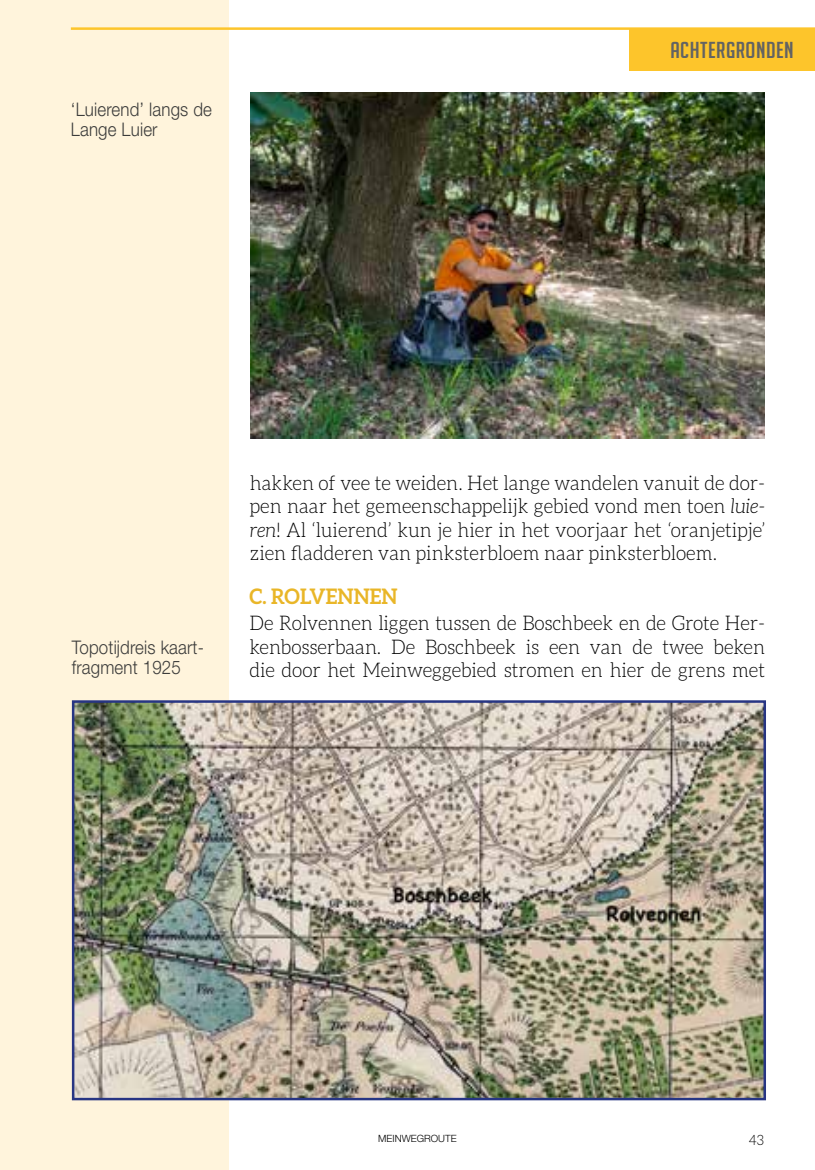
<style>
.page{position:relative;width:815px;height:1170px;background:#fff}
.page>*{position:absolute;margin:0;border:0;box-sizing:border-box;transform-origin:0 0}
.t1{font:22.5px "Big Noodle Titling";letter-spacing:.02em;color:#636362;scale:1.1 1}
.t2{font:700 21.5px "Aleo";color:#e9b628;scale:.95 1}
.t3{font:300 20.25px/23.2px "Aleo";color:#000;text-align:justify;scale:.95 1}
.t4{font:300 18.75px/20px "Helvetica Neue LT Std";letter-spacing:.01em;color:#3c3c3b;scale:.9 1}
.t5{font:300 14.25px "Aleo";color:#000;scale:.95 1}
.t6{font:300 10px "Helvetica Neue LT Std";color:#000}
.s1{font-style:italic}
</style>
<div class="page">
<div style="left:0;top:0;width:229px;height:1169px;background:#fff4dc"></div>
<img style="left:250px;top:92px;width:515px;height:347px">
<img style="left:75px;top:703px;width:688px;height:394px">
<div style="left:72px;top:700px;width:694px;height:400px;border:2px solid #273583"></div>
<div style="left:629px;top:29px;width:186px;height:42px;background:#fdc52b"></div>
<hr style="left:71px;top:27px;width:744px;height:3px;background:#fdc52b">
<p class="t4" style="left:71px;top:98px;width:158px">‘Luierend’ langs de<br>Lange Luier</p>
<p class="t1" style="left:670px;top:38px;width:114px">ACHTERGRONDEN</p>
<p class="t4" style="left:72px;top:636px;width:148px">Topotijdreis kaart&shy;fragment 1925</p>
<p class="t3" style="left:250px;top:471px;width:544px">hakken of vee te weiden. Het lange wandelen vanuit de dor&shy;pen naar het gemeenschappelijk gebied vond men toen <span class="s1">luie&shy;ren</span>! Al ‘luierend’ kun je hier in het voorjaar het ‘oranjetipje’ zien fladderen van pinksterbloem naar pinksterbloem.</p>
<p class="t2" style="left:249px;top:584px;width:157px">C. ROLVENNEN</p>
<p class="t3" style="left:249px;top:611px;width:544px">De Rolvennen liggen tussen de Boschbeek en de Grote Her&shy;kenbosserbaan. De Boschbeek is een van de twee beken die door het Meinweggebied stromen en hier de grens met</p>
<p class="t6" style="left:378px;top:1131px;width:80px">MEINWEGROUTE</p>
<p class="t5" style="left:749px;top:1131px;width:18px">43</p>
</div>
